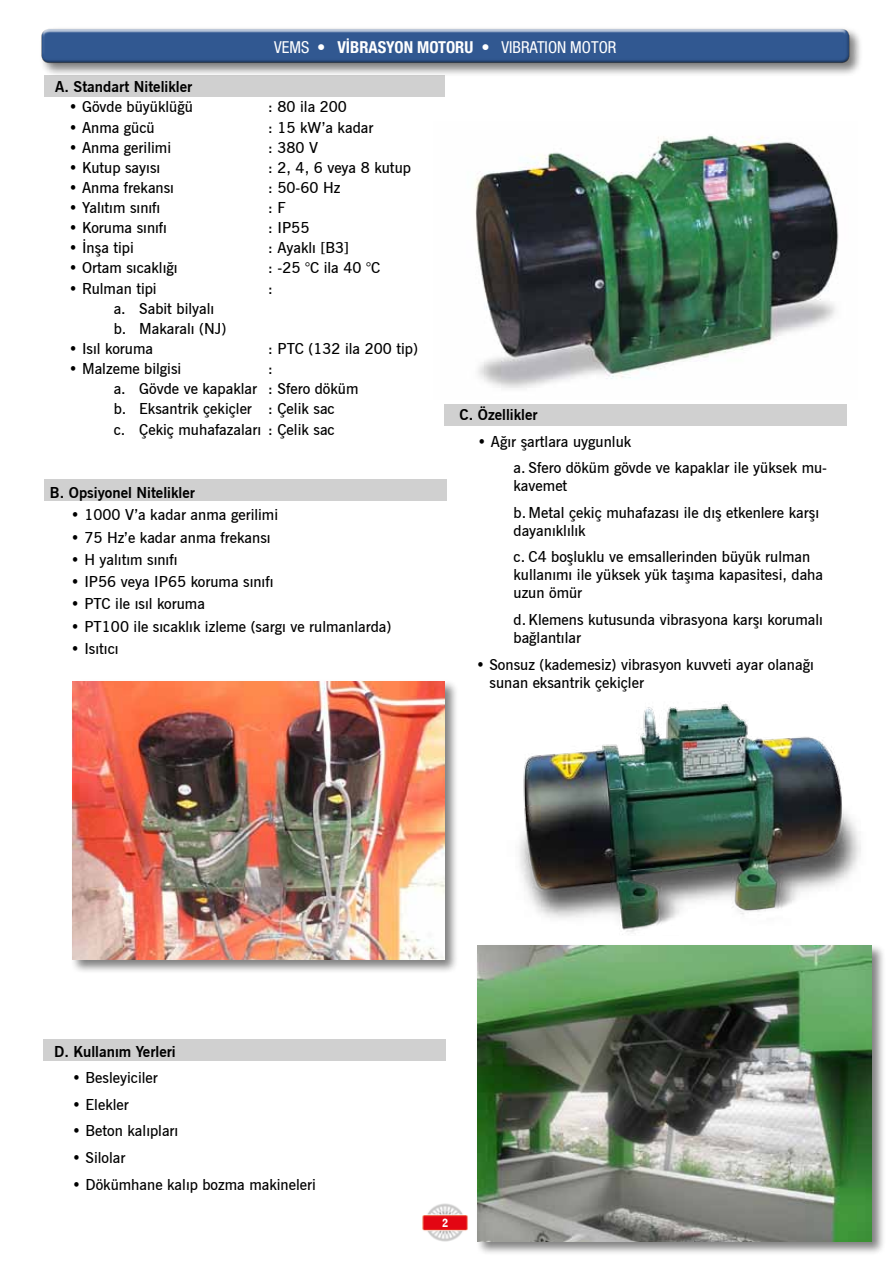
<style>
.page{position:relative;width:893px;height:1263px;background:#fff}
.page>*{position:absolute;margin:0;border:0;box-sizing:border-box;transform-origin:0 0}
.t1{font:condensed 16.5px "Helvetica Neue LT Pro";color:#fff}
.t2{font:600 15px/20.1px "News Gothic BT";color:#000}
.t3{font:700 15px "News Gothic BT";color:#000}
.t4{font:12px "Gothic 720 BT Bold B";color:#fff}
.s1{font-weight:700}
</style>
<div class="page">
<div style="left:43px;top:1039px;width:402px;height:22px;background:#d0d0d0"></div>
<div style="left:44px;top:75px;width:400px;height:21px;background:#d0d0d0"></div>
<div style="left:44px;top:480px;width:402px;height:21px;background:#d0d0d0"></div>
<div style="left:444px;top:405px;width:403px;height:21px;background:#d0d0d0"></div>
<img style="left:475px;top:135px;width:364px;height:253px">
<img style="left:422px;top:1203px;width:46px;height:39px">
<div style="left:71px;top:679px;width:387px;height:295px;background:#000;opacity:.5"></div>
<img style="left:73px;top:681px;width:371px;height:279px">
<div style="left:39px;top:26px;width:825px;height:51px;background:#000;opacity:.5"></div>
<div style="left:41px;top:27px;width:810px;height:29px;background:#fff;opacity:.75"></div>
<div style="left:41px;top:30px;width:810px;height:34px;background:#000;opacity:.75"></div>
<div style="left:475px;top:944px;width:411px;height:312px;background:#000;opacity:.5"></div>
<img style="left:477px;top:946px;width:395px;height:296px">
<img style="left:519px;top:703px;width:342px;height:232px">
<p class="t1" style="left:274px;top:37px;width:344px">VEMS <span class="s1">• VİBRASYON MOTORU •</span> VIBRATION MOTOR</p>
<p class="t3" style="left:55px;top:78px;width:139px">A. Standart Nitelikler</p>
<p class="t2" style="left:69px;top:97px;width:126px">• Gövde büyüklüğü</p>
<p class="t2" style="left:268px;top:97px;width:80px">: 80 ila 200</p>
<p class="t2" style="left:69px;top:117px;width:88px">• Anma gücü</p>
<p class="t2" style="left:268px;top:117px;width:107px">: 15 kW’a kadar</p>
<p class="t2" style="left:69px;top:137px;width:104px">• Anma gerilimi</p>
<p class="t2" style="left:268px;top:137px;width:52px">: 380 V</p>
<p class="t2" style="left:69px;top:157px;width:93px">• Kutup sayısı</p>
<p class="t2" style="left:268px;top:157px;width:144px">: 2, 4, 6 veya 8 kutup</p>
<p class="t2" style="left:69px;top:177px;width:107px">• Anma frekansı</p>
<p class="t2" style="left:268px;top:177px;width:74px">: 50-60 Hz</p>
<p class="t2" style="left:69px;top:198px;width:93px">• Yalıtım sınıfı</p>
<p class="t2" style="left:268px;top:198px;width:19px">: F</p>
<p class="t2" style="left:69px;top:218px;width:100px">• Koruma sınıfı</p>
<p class="t2" style="left:268px;top:218px;width:43px">: IP55</p>
<p class="t2" style="left:69px;top:238px;width:67px">• İnşa tipi</p>
<p class="t2" style="left:268px;top:238px;width:82px">: Ayaklı [B3]</p>
<p class="t2" style="left:69px;top:258px;width:110px">• Ortam sıcaklığı</p>
<p class="t2" style="left:268px;top:258px;width:113px">: -25 °C ila 40 °C</p>
<p class="t2" style="left:69px;top:278px;width:90px">• Rulman tipi</p>
<p class="t2" style="left:268px;top:278px;width:6px">:</p>
<p class="t2" style="left:114px;top:298px;width:114px">a. Sabit bilyalı b. Makaralı (NJ)</p>
<p class="t2" style="left:69px;top:338px;width:86px">• Isıl koruma</p>
<p class="t2" style="left:268px;top:338px;width:151px">: PTC (132 ila 200 tip)</p>
<p class="t2" style="left:69px;top:359px;width:114px">• Malzeme bilgisi</p>
<p class="t2" style="left:114px;top:359px;width:246px;text-indent:155px">:<br>a. Gövde ve kapaklar : Sfero döküm b. Eksantrik çekiçler : Çelik sac<br>c. Çekiç muhafazaları : Çelik sac</p>
<p class="t3" style="left:50px;top:484px;width:147px">B. Opsiyonel Nitelikler</p>
<p class="t2" style="left:71px;top:505px;width:209px">• 1000 V’a kadar anma gerilimi</p>
<p class="t2" style="left:71px;top:527px;width:201px">• 75 Hz’e kadar anma frekansı</p>
<p class="t2" style="left:71px;top:549px;width:108px">• H yalıtım sınıfı</p>
<p class="t2" style="left:71px;top:572px;width:204px">• IP56 veya IP65 koruma sınıfı</p>
<p class="t2" style="left:71px;top:594px;width:135px">• PTC ile ısıl koruma</p>
<p class="t2" style="left:71px;top:616px;width:322px">• PT100 ile sıcaklık izleme (sargı ve rulmanlarda)</p>
<p class="t2" style="left:71px;top:638px;width:49px">• Isıtıcı</p>
<p class="t3" style="left:459px;top:406px;width:80px">C. Özellikler</p>
<p class="t2" style="left:513px;top:428px;width:315px;line-height:26.5px;text-indent:-36px">• Ağır şartlara uygunluk<br>a. Sfero döküm gövde ve kapaklar ile yüksek mu-</p>
<p class="t2" style="left:513px;top:473px;width:307px;line-height:26.5px">kavemet<br>b. Metal çekiç muhafazası ile dış etkenlere karşı</p>
<p class="t2" style="left:513px;top:517px;width:298px;line-height:26.5px">dayanıklılık<br>c. C4 boşluklu ve emsallerinden büyük rulman</p>
<p class="t2" style="left:513px;top:566px;width:311px;line-height:18px">kullanımı ile yüksek yük taşıma kapasitesi, daha uzun ömür</p>
<p class="t2" style="left:513px;top:610px;width:311px;line-height:18px">d. Klemens kutusunda vibrasyona karşı korumalı bağlantılar</p>
<p class="t2" style="left:489px;top:655px;width:326px;line-height:18px;text-indent:-13px">• Sonsuz (kademesiz) vibrasyon kuvveti ayar olanağı sunan eksantrik çekiçler</p>
<p class="t3" style="left:54px;top:1042px;width:123px">D. Kullanım Yerleri</p>
<p class="t2" style="left:72px;top:1068px;width:87px">• Besleyiciler</p>
<p class="t2" style="left:72px;top:1094px;width:58px">• Elekler</p>
<p class="t2" style="left:72px;top:1121px;width:108px">• Beton kalıpları</p>
<p class="t2" style="left:72px;top:1147px;width:55px">• Silolar</p>
<p class="t2" style="left:72px;top:1174px;width:245px">• Dökümhane kalıp bozma makineleri</p>
<p class="t4" style="left:442px;top:1215px;width:8px">2</p>
</div>
